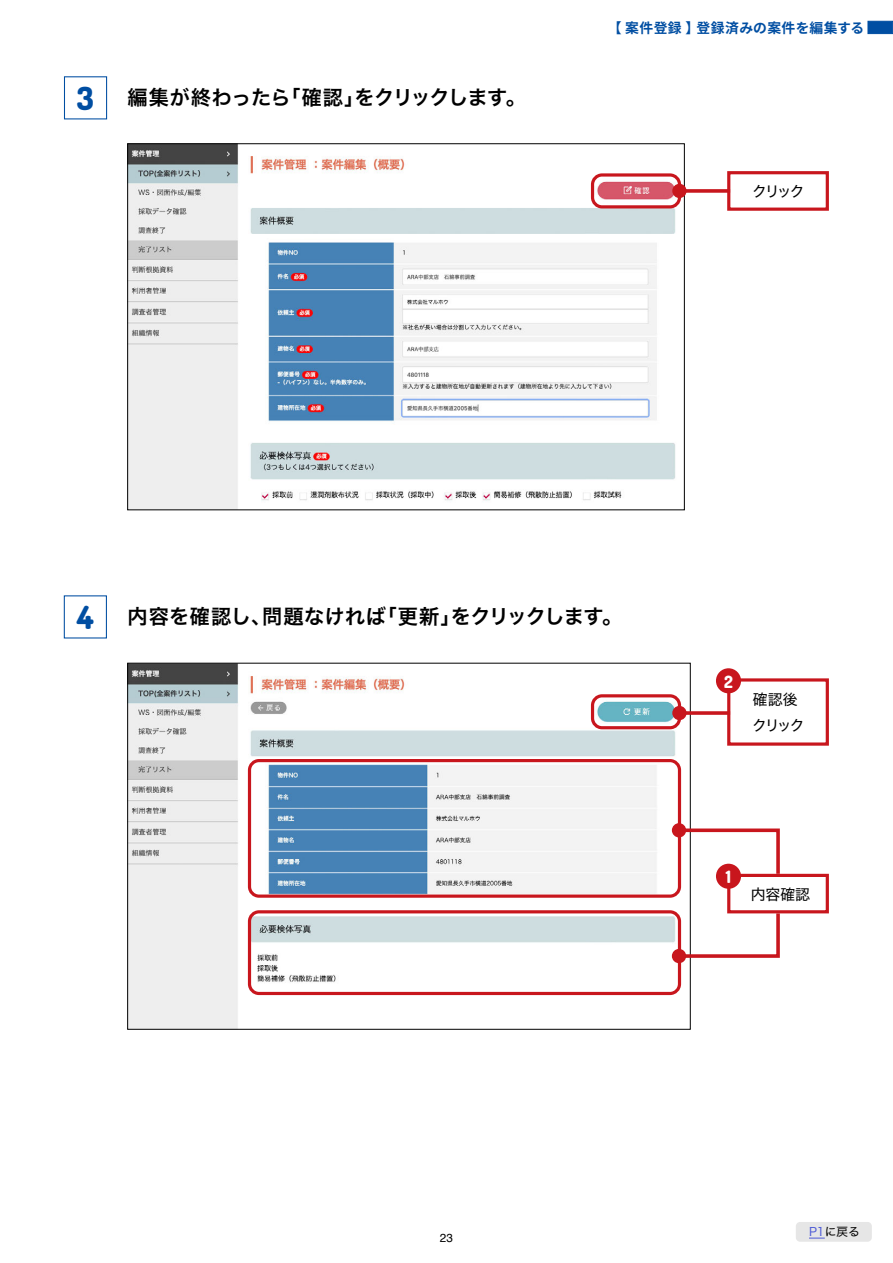
<style>
.page{position:relative;width:893px;height:1263px;background:#fff}
.page>*{position:absolute;margin:0;border:0;box-sizing:border-box;transform-origin:0 0}
.t1{font:31.95px "Dosis";color:#004ea2}
.t2{font:20.25px "Hiragino Sans W6";letter-spacing:-.02em;color:#000}
.t3{font:20.25px "Hiragino Sans W6";letter-spacing:-.07em;color:#000}
.t4{font:20.25px "Hiragino Sans W6";letter-spacing:.04em;color:#000}
.t5{font:16.95px "Dosis";color:#fff}
.t6{font:14.85px/26.1px "Hiragino Sans W4";letter-spacing:-.14em;color:#000}
.t7{font:700 13.8px "Noto Sans JP";letter-spacing:.03em;color:#004ea2}
.t8{font:11.7px "Hiragino Sans W4";color:#000}
.t9{font:11.7px "Helvetica";color:#000}
.s1{color:#4f5cd6}
</style>
<div class="page">
<div style="left:727px;top:874px;width:102px;height:39px;border:3px solid #c8161d"></div>
<div style="left:727px;top:678px;width:102px;height:68px;border:3px solid #c8161d"></div>
<div style="left:716px;top:864px;width:25px;height:25px;background:#c8161d;border-radius:50%"></div>
<div style="left:716px;top:668px;width:25px;height:25px;background:#c8161d;border-radius:50%"></div>
<div style="left:868px;top:21px;width:25px;height:13px;background:#004ea2;border:1px solid #004ea2"></div>
<div style="left:796px;top:1222px;width:76px;height:20px;background:#e6e6e6;border-radius:4px"></div>
<svg style="left:809px;top:1238px;width:16px;height:1px"></svg>
<div style="left:64px;top:76px;width:43px;height:43px;border:1px solid #004ea2"></div>
<div style="left:64px;top:595px;width:43px;height:43px;border:1px solid #004ea2"></div>
<img style="left:129px;top:146px;width:554px;height:362px">
<img style="left:129px;top:665px;width:555px;height:362px">
<div style="left:591px;top:694px;width:90px;height:35px;border:3px solid #c8161d;border-radius:10px"></div>
<div style="left:591px;top:173px;width:90px;height:35px;border:3px solid #c8161d;border-radius:10px"></div>
<div style="left:248px;top:759px;width:433px;height:139px;border:3px solid #c8161d;border-radius:10px"></div>
<div style="left:248px;top:910px;width:433px;height:85px;border:3px solid #c8161d;border-radius:10px"></div>
<svg style="left:687px;top:711px;width:43px;height:4px"></svg>
<div style="left:672px;top:706px;width:15px;height:14px;background:#c8161d;border-radius:50%"></div>
<svg style="left:687px;top:189px;width:40px;height:4px"></svg>
<div style="left:672px;top:184px;width:15px;height:14px;background:#c8161d;border-radius:50%"></div>
<svg style="left:675px;top:827px;width:107px;height:50px"></svg>
<div style="left:672px;top:823px;width:14px;height:14px;background:#c8161d;border-radius:50%"></div>
<svg style="left:675px;top:910px;width:107px;height:50px"></svg>
<div style="left:672px;top:949px;width:14px;height:14px;background:#c8161d;border-radius:50%"></div>
<div style="left:727px;top:171px;width:102px;height:40px;border:3px solid #c8161d"></div>
<h1 class="t1" style="left:77px;top:76px;width:19px">3</h1>
<p class="t4" style="left:128px;top:79px;width:165px">編集が終わったら</p>
<p class="t2" style="left:280px;top:79px;width:85px">「確認」</p>
<p class="t3" style="left:355px;top:79px;width:173px">をクリックします。</p>
<p class="t7" style="left:608px;top:20px;width:93px">【案件登録】</p>
<p class="t7" style="left:697px;top:20px;width:169px">登録済みの案件を編集する</p>
<p class="t6" style="left:752px;top:177px;width:54px">クリック</p>
<h1 class="t1" style="left:77px;top:595px;width:18px">4</h1>
<p class="t2" style="left:262px;top:598px;width:125px">問題なければ</p>
<p class="t2" style="left:128px;top:598px;width:145px">内容を確認し、</p>
<p class="t2" style="left:377px;top:598px;width:85px">「更新」</p>
<p class="t3" style="left:451px;top:598px;width:173px">をクリックします。</p>
<p class="t5" style="left:724px;top:670px;width:10px">2</p>
<p class="t6" style="left:752px;top:685px;width:54px">確認後クリック</p>
<p class="t5" style="left:726px;top:865px;width:7px">1</p>
<p class="t6" style="left:751px;top:880px;width:61px">内容確認</p>
<p class="t9" style="left:440px;top:1229px;width:15px">23</p>
<p class="t8" style="left:809px;top:1221px;width:52px"><span class="s1">P1</span>に戻る</p>
</div>
